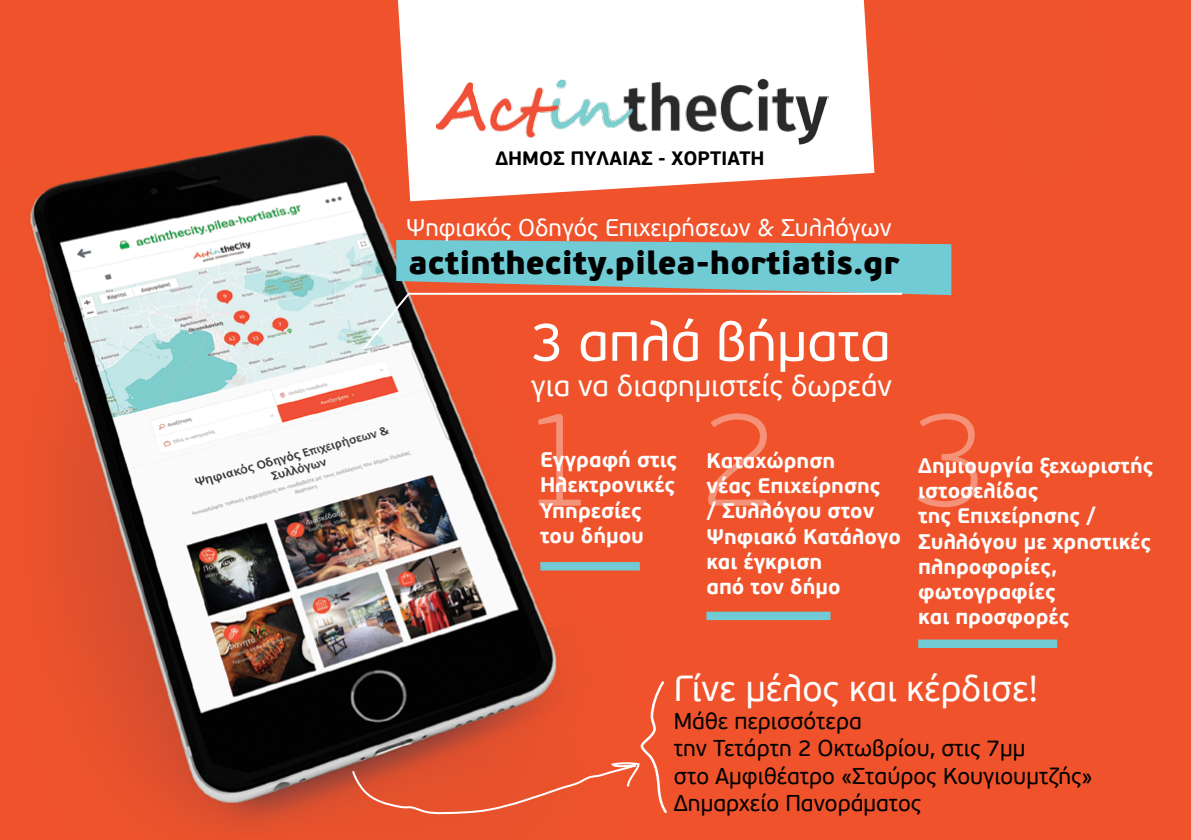
<style>
.page{position:relative;width:1191px;height:840px;background:#fff}
.page>*{position:absolute;margin:0;border:0;box-sizing:border-box;transform-origin:0 0}
.t1{font:100 135px "PF Beau Sans Pro";color:#fff}
.t2{font:54.6px "PF Beau Sans Pro";color:#fff}
.t3{font:36.2px "PF Beau Sans Pro";color:#fff}
.t4{font:900 32px "PF Beau Sans Pro";color:#000}
.t5{font:29.4px "PF Beau Sans Pro";color:#fff}
.t6{font:24px "PF Beau Sans Pro";color:#fff}
.t7{font:22.8px/27.4px "PF Beau Sans Pro";color:#000}
.t8{font:700 21px/25.2px "PF Beau Sans Pro";color:#fff}
.t9{font:700 19.4px "PF Beau Sans Pro";color:#000}
</style>
<div class="page">
<img style="left:0;top:0;width:1191px;height:839px">
<svg style="left:398px;top:0;width:476px;height:201px"></svg>
<img style="left:437px;top:79px;width:391px;height:66px">
<svg style="left:360px;top:240px;width:591px;height:112px;background:#b78a79"></svg>
<svg style="left:350px;top:680px;width:317px;height:135px;background:#b94d32"></svg>
<div style="left:540px;top:561px;width:100px;height:9px;background:#70cbd5"></div>
<div style="left:706px;top:611px;width:124px;height:8px;background:#70cbd5"></div>
<div style="left:918px;top:639px;width:139px;height:8px;background:#70cbd5"></div>
<p class="t9" style="left:495px;top:146px;width:271px">ΔΗΜΟΣ ΠΥΛΑΙΑΣ - ΧΟΡΤΙΑΤΗ</p>
<p class="t6" style="left:406px;top:213px;width:487px">Ψηφιακός Οδηγός Επιχειρήσεων &amp; Συλλόγων</p>
<h3 class="t4" style="left:408px;top:242px;width:492px">actinthecity.pilea-hortiatis.gr</h3>
<h2 class="t2" style="left:531px;top:310px;width:361px">3 απλά βήματα</h2>
<h3 class="t5" style="left:531px;top:369px;width:362px">για να διαφημιστείς δωρεάν</h3>
<h1 class="t1" style="left:520px;top:382px;width:468px">12 3</h1>
<p class="t8" style="left:540px;top:447px;width:139px">Εγγραφή στις<br>Ηλεκτρονικές<br>Υπηρεσίες του δήμου</p>
<p class="t8" style="left:706px;top:448px;width:196px">Καταχώρηση<br>νέας Επιχείρησης<br>/ Συλλόγου στον<br>Ψηφιακό Κατάλογο και έγκριση<br>από τον δήμο</p>
<p class="t8" style="left:918px;top:453px;width:237px">Δημιουργία ξεχωριστής ιστοσελίδας<br>της Επιχείρησης /<br>Συλλόγου με χρηστικές πληροφορίες, φωτογραφίες<br>και προσφορές</p>
<h3 class="t3" style="left:674px;top:667px;width:366px">Γίνε μέλος και κέρδισε!</h3>
<p class="t7" style="left:674px;top:707px;width:420px">Μάθε περισσότερα<br>την Τετάρτη 2 Οκτωβρίου, στις 7μμ<br>στο Αμφιθέατρο «Σταύρος Κουγιουμτζής»<br>Δημαρχείο Πανοράματος</p>
</div>
